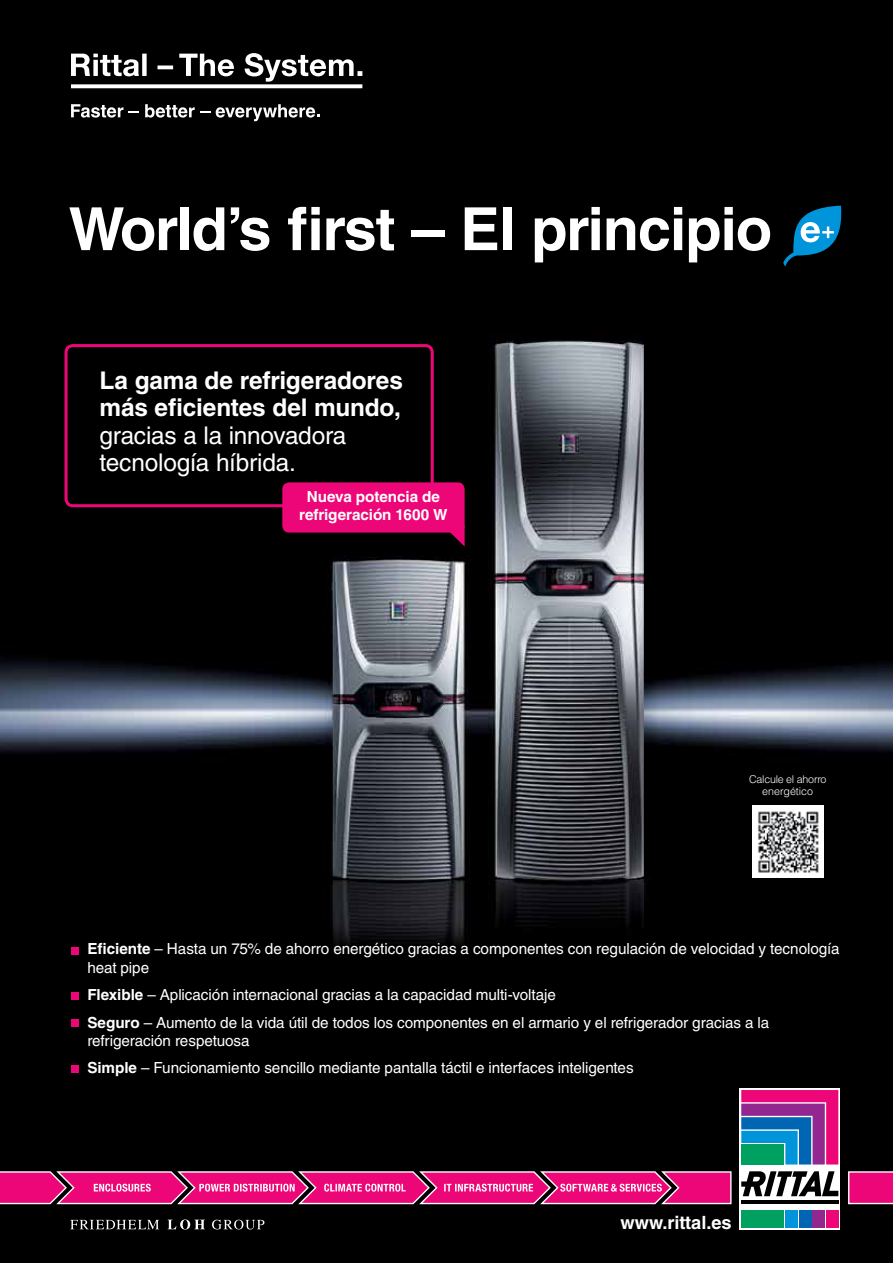
<style>
.page{position:relative;width:893px;height:1263px;background:#000}
.page>*{position:absolute;margin:0;border:0;box-sizing:border-box;transform-origin:0 0}
.t1{font:700 59.55px "Helvetica LT Std";letter-spacing:-.02em;color:#fff}
.t2{font:700 24.45px/27.5px "Helvetica LT Std";letter-spacing:-.005em;color:#fff}
.t3{font:24.45px/27.5px "Helvetica LT Std";letter-spacing:-.01em;color:#fff}
.t4{font:700 18.3px "Helvetica LT Std";color:#fff}
.t5{font:15.3px/27.5px "Helvetica LT Std";letter-spacing:-.005em;color:#fff}
.t6{font:700 15.3px/18.3px "Helvetica LT Std";letter-spacing:-.005em;color:#fff;text-align:center}
.t7{font:300 10.65px/12.1px "Helvetica LT Std";letter-spacing:-.015em;color:#fff;text-align:center}
.s1{font-weight:700}
</style>
<div class="page">
<img style="left:0;top:71px;width:893px;height:884px">
<svg style="left:71px;top:53px;width:291px;height:35px"></svg>
<svg style="left:71px;top:104px;width:52px;height:14px"></svg>
<svg style="left:129px;top:111px;width:10px;height:2px"></svg>
<svg style="left:145px;top:104px;width:65px;height:14px"></svg>
<svg style="left:216px;top:104px;width:103px;height:17px"></svg>
<svg style="left:70px;top:1219px;width:194px;height:10px"></svg>
<svg style="left:739px;top:1088px;width:101px;height:141px;background:#eeeff2"></svg>
<hr style="left:741px;top:1200px;width:97px;height:4px;background:#000">
<svg style="left:741px;top:1171px;width:97px;height:25px"></svg>
<div style="left:741px;top:1210px;width:43px;height:17px;background:#00a160"></div>
<div style="left:785px;top:1210px;width:13px;height:17px;background:#0095da"></div>
<div style="left:799px;top:1210px;width:12px;height:17px;background:#0066b3"></div>
<div style="left:812px;top:1210px;width:13px;height:17px;background:#92278f"></div>
<svg style="left:741px;top:1090px;width:97px;height:74px;background:#74579c"></svg>
<div style="left:826px;top:1210px;width:12px;height:17px;background:#ed0677"></div>
<svg style="left:848px;top:1171px;width:45px;height:33px"></svg>
<svg style="left:0;top:1171px;width:732px;height:33px;background:#e23087"></svg>
<div style="left:71px;top:946px;width:8px;height:8px;background:#ed0677"></div>
<div style="left:71px;top:992px;width:8px;height:8px;background:#ed0677"></div>
<div style="left:71px;top:1019px;width:8px;height:8px;background:#ed0677"></div>
<div style="left:71px;top:1065px;width:8px;height:8px;background:#ed0677"></div>
<div style="left:61px;top:197px;width:718px;height:75px;background:#000"></div>
<svg style="left:783px;top:206px;width:58px;height:61px"></svg>
<img style="left:752px;top:806px;width:71px;height:71px">
<div style="left:65px;top:344px;width:369px;height:163px;border:3px solid #ed0677;border-radius:7px"></div>
<div style="left:87px;top:357px;width:329px;height:133px;background:#000"></div>
<div style="left:282px;top:482px;width:183px;height:51px;background:#ed0677;border-radius:7px"></div>
<svg style="left:443px;top:525px;width:22px;height:21px"></svg>
<h1 class="t1" style="left:68px;top:193px;width:705px">World’s first – El principio</h1>
<h2 class="t2" style="left:100px;top:366px;width:305px">La gama de refrigeradores más eficientes del mundo,</h2>
<h2 class="t3" style="left:100px;top:421px;width:248px">gracias a la innovadora tecnología híbrida.</h2>
<p class="t6" style="left:299px;top:487px;width:150px">Nueva potencia de refrigeración 1600 W</p>
<p class="t7" style="left:749px;top:773px;width:79px">Calcule el ahorro energético</p>
<p class="t5" style="left:87px;top:940px;width:754px;line-height:18.3px"><span class="s1">Eficiente</span> – Hasta un 75% de ahorro energético gracias a componentes con regulación de velocidad y tecnología heat pipe</p>
<p class="t5" style="left:87px;top:981px;width:683px"><span class="s1">Flexible</span> – Aplicación internacional gracias a la capacidad multi-voltaje<br><span class="s1">Seguro</span> – Aumento de la vida útil de todos los componentes en el armario y el refrigerador gracias a la</p>
<p class="t5" style="left:87px;top:1027px;width:548px">refrigeración respetuosa<br><span class="s1">Simple</span> – Funcionamiento sencillo mediante pantalla táctil e interfaces inteligentes</p>
<p class="t4" style="left:621px;top:1212px;width:113px">www.rittal.es</p>
</div>
